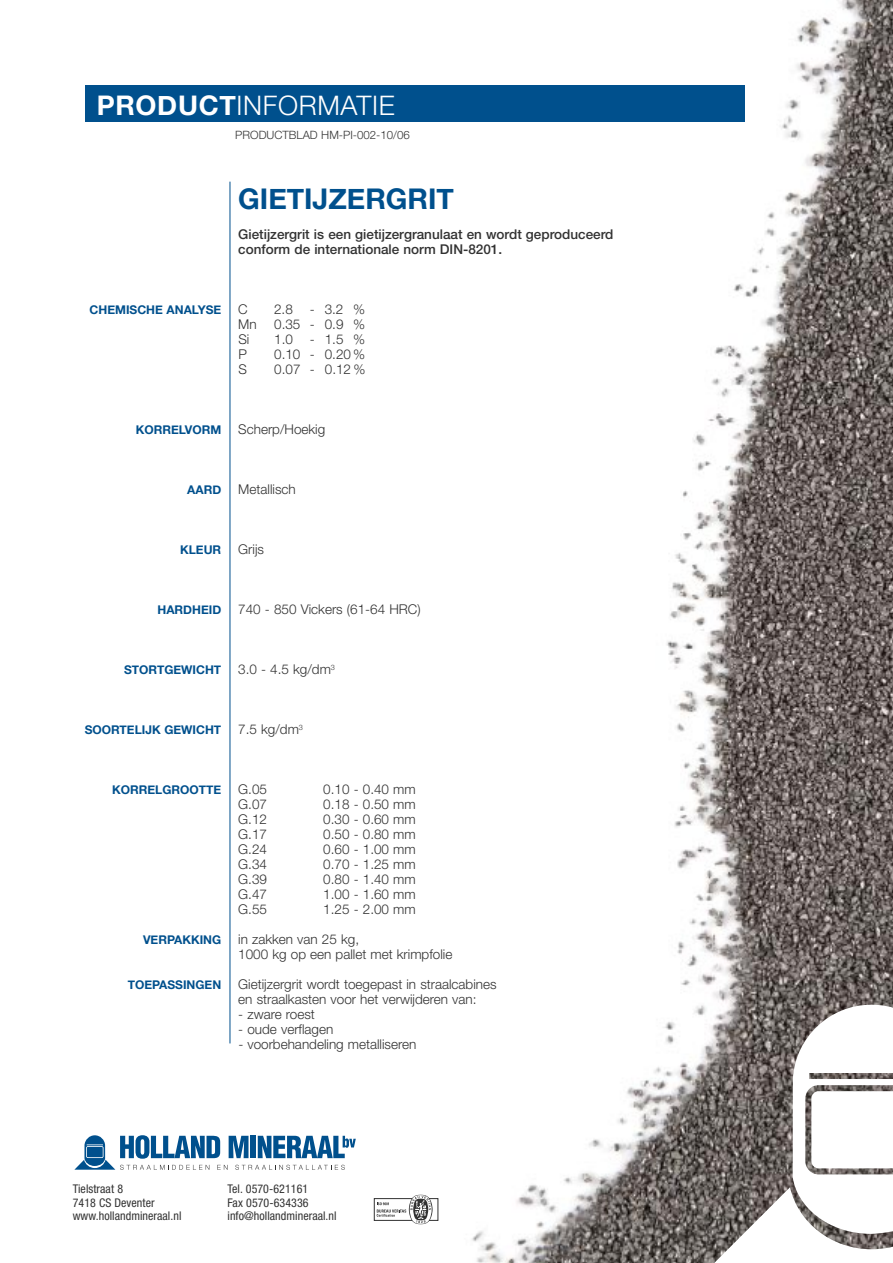
<style>
.page{position:relative;width:893px;height:1263px;background:#fff}
.page>*{position:absolute;margin:0;border:0;box-sizing:border-box;transform-origin:0 0}
.t1{font:700 28.5px "Helvetica Neue";color:#00508d}
.t2{font:300 27px "Helvetica Neue";letter-spacing:.025em;color:#fff}
.t3{font:300 13.5px/15px "Helvetica Neue";color:#323232}
.t4{font:500 13.5px/15px "Helvetica Neue";color:#323232}
.t5{font:700 12px "Helvetica Neue";color:#00508d}
.t6{font:condensed 12px/13.5px "Helvetica Neue";letter-spacing:.005em;color:#323232}
.t7{font:300 11.4px "Helvetica Neue";color:#323232}
.s1{font-weight:700}
.s2{font-weight:700;font-size:12px;color:#00508d}
</style>
<div class="page">
<svg style="left:472px;top:0;width:421px;height:1263px"></svg>
<svg style="left:681px;top:1005px;width:212px;height:258px"></svg>
<div style="left:85px;top:85px;width:659px;height:37px;background:#00508d"></div>
<hr style="left:230px;top:182px;width:1px;height:861px;background:#00508d">
<svg style="left:74px;top:1135px;width:282px;height:35px"></svg>
<div style="left:374px;top:1198px;width:64px;height:22px;background:#fff;border:1px solid #323232"></div>
<svg style="left:377px;top:1195px;width:56px;height:29px"></svg>
<h2 class="t2" style="left:97px;top:89px;width:300px"><span class="s1">PRODUCT</span>informatie</h2>
<p class="t7" style="left:235px;top:128px;width:176px">PRODUCTBLAD HM-PI-002-10/06</p>
<h1 class="t1" style="left:238px;top:181px;width:130px">GIETIJZERGR</h1>
<h1 class="t1" style="left:428px;top:181px;width:20px">IT</h1>
<p class="t4" style="left:238px;top:227px;width:377px">Gietijzergrit is een gietijzergranulaat en wordt geproduceerd conform de internationale norm DIN-8201.</p>
<p class="t5" style="left:90px;top:303px;width:133px">CHEMISCHE ANALYSE</p>
<p class="t3" style="left:238px;top:302px;width:11px">C</p>
<p class="t3" style="left:274px;top:302px;width:93px">2.8 - 3.2 %</p>
<p class="t3" style="left:221px;top:317px;width:11px">M</p>
<p class="t3" style="left:250px;top:317px;width:9px">n</p>
<p class="t3" style="left:274px;top:317px;width:93px">0.35 - 0.9 %</p>
<p class="t3" style="left:238px;top:332px;width:13px">Si</p>
<p class="t3" style="left:274px;top:332px;width:93px">1.0 - 1.5 %</p>
<p class="t3" style="left:238px;top:347px;width:10px">P</p>
<p class="t3" style="left:274px;top:347px;width:93px">0.10 - 0.20 %</p>
<p class="t3" style="left:238px;top:362px;width:10px">S</p>
<p class="t3" style="left:274px;top:362px;width:93px">0.07 - 0.12 %</p>
<p class="t5" style="left:136px;top:423px;width:87px">KORRELVORM</p>
<p class="t3" style="left:238px;top:422px;width:89px">Scherp/Hoekig</p>
<p class="t3" style="left:187px;top:482px;width:110px"><span class="s2">AARD</span> Metallisch</p>
<p class="t5" style="left:180px;top:543px;width:43px">KLEUR</p>
<p class="t3" style="left:238px;top:542px;width:27px">Grijs</p>
<p class="t5" style="left:157px;top:603px;width:65px">HARDHEID</p>
<p class="t3" style="left:238px;top:602px;width:184px">740 - 850 Vickers (61-64 HRC)</p>
<p class="t5" style="left:124px;top:663px;width:99px">STORTGEWICHT</p>
<p class="t3" style="left:238px;top:662px;width:98px">3.0 - 4.5 kg/dm<sup>3</sup></p>
<p class="t5" style="left:85px;top:723px;width:138px">SOORTELIJK GEWICHT</p>
<p class="t3" style="left:238px;top:722px;width:66px">7.5 kg/dm<sup>3</sup></p>
<p class="t5" style="left:112px;top:783px;width:111px">KORRELGROOTTE</p>
<p class="t3" style="left:238px;top:782px;width:30px">G.05</p>
<p class="t3" style="left:323px;top:782px;width:94px">0.10 - 0.40 mm</p>
<p class="t3" style="left:238px;top:797px;width:30px">G.07</p>
<p class="t3" style="left:323px;top:797px;width:94px">0.18 - 0.50 mm</p>
<p class="t3" style="left:238px;top:812px;width:30px">G.12</p>
<p class="t3" style="left:323px;top:812px;width:94px">0.30 - 0.60 mm</p>
<p class="t3" style="left:238px;top:827px;width:30px">G.17</p>
<p class="t3" style="left:323px;top:827px;width:94px">0.50 - 0.80 mm</p>
<p class="t3" style="left:238px;top:842px;width:30px">G.24</p>
<p class="t3" style="left:323px;top:842px;width:94px">0.60 - 1.00 mm</p>
<p class="t3" style="left:238px;top:857px;width:30px">G.34</p>
<p class="t3" style="left:323px;top:857px;width:94px">0.70 - 1.25 mm</p>
<p class="t3" style="left:238px;top:872px;width:30px">G.39</p>
<p class="t3" style="left:323px;top:872px;width:94px">0.80 - 1.40 mm</p>
<p class="t3" style="left:238px;top:887px;width:30px">G.47</p>
<p class="t3" style="left:323px;top:887px;width:94px">1.00 - 1.60 mm</p>
<p class="t3" style="left:238px;top:902px;width:30px">G.55</p>
<p class="t3" style="left:323px;top:902px;width:94px">1.25 - 2.00 mm</p>
<p class="t5" style="left:143px;top:933px;width:80px">VERPAKKIN G</p>
<p class="t3" style="left:238px;top:932px;width:216px">in zakken van 25 kg,<br>1000 kg op een pallet met krimpfolie</p>
<p class="t5" style="left:128px;top:978px;width:93px">TOEPASSINGEN</p>
<p class="t3" style="left:238px;top:977px;width:260px">Gietijzergrit wordt toegepast in straalcabines en straalkasten voor het verwijderen van:</p>
<p class="t3" style="left:238px;top:1007px;width:78px">- zware roest</p>
<p class="t3" style="left:238px;top:1022px;width:97px">- oude verflagen</p>
<p class="t3" style="left:238px;top:1037px;width:180px">- voorbehandeling metalliseren</p>
<p class="t6" style="left:73px;top:1182px;width:110px">Tielstraat 8<br>7418 CS Deventer www.hollandmineraal.nl</p>
<p class="t6" style="left:227px;top:1182px;width:111px">Tel. 0570-621161<br>Fax 0570-634336 info@hollandmineraal.nl</p>
</div>
